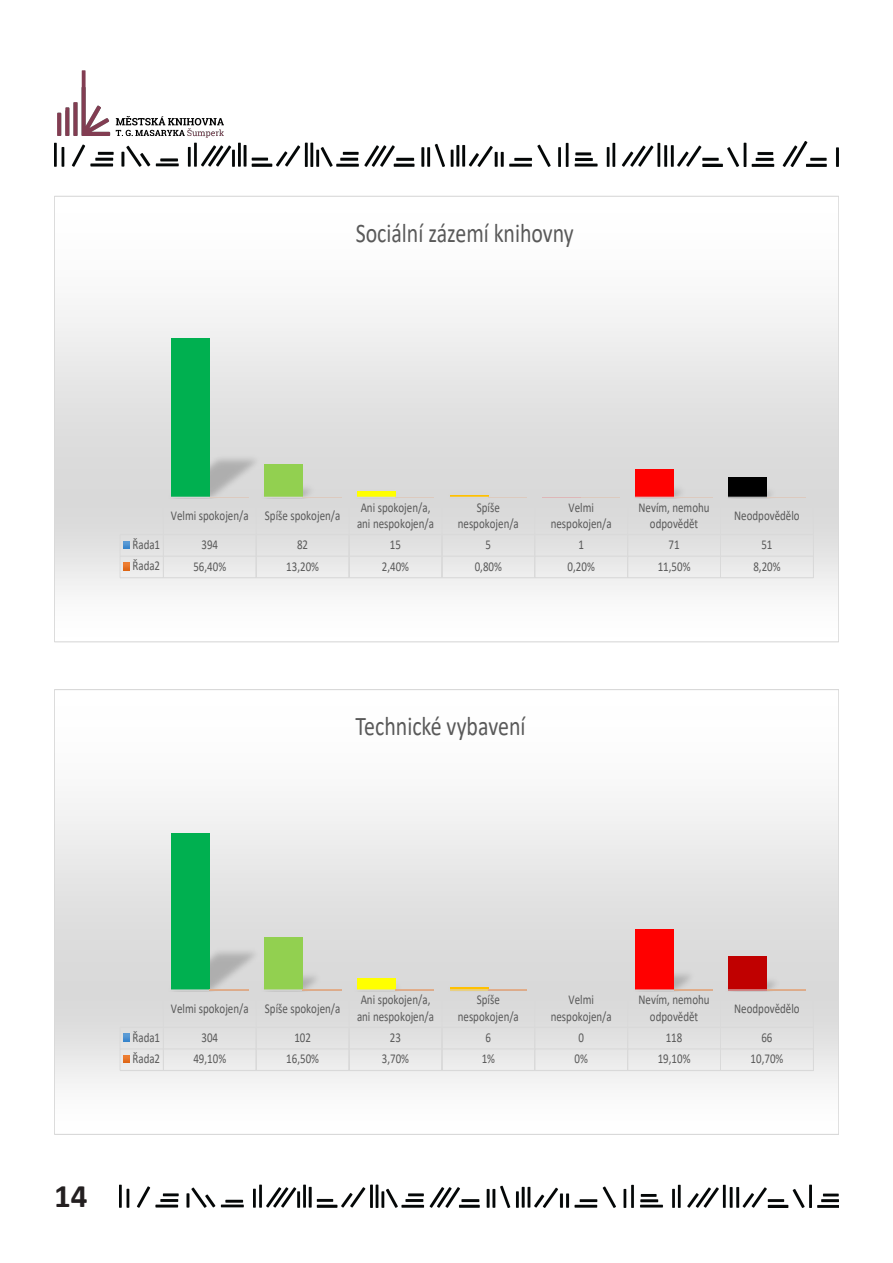
<style>
.page{position:relative;width:893px;height:1263px;background:#fff}
.page>*{position:absolute;margin:0;border:0;box-sizing:border-box;transform-origin:0 0}
.t1{font:700 33px "Calibri";color:#231f20}
.t2{font:27px "Calibri";color:#595959;scale:.81 1}
.t3{font:13.5px/16.5px "Calibri";color:#595959;text-align:center;scale:.81 1}
</style>
<div class="page">
<img style="left:57px;top:70px;width:167px;height:68px">
<img style="left:54px;top:142px;width:785px;height:24px">
<img style="left:119px;top:1184px;width:720px;height:24px">
<svg style="left:56px;top:310px;width:781px;height:282px"></svg>
<img style="left:164px;top:451px;width:100px;height:46px">
<img style="left:257px;top:480px;width:63px;height:17px">
<img style="left:303px;top:487px;width:85px;height:10px">
<img style="left:388px;top:487px;width:108px;height:10px">
<img style="left:481px;top:488px;width:93px;height:9px">
<img style="left:628px;top:482px;width:62px;height:15px">
<img style="left:721px;top:483px;width:59px;height:14px">
<img style="left:210px;top:488px;width:46px;height:9px">
<img style="left:574px;top:488px;width:53px;height:9px">
<img style="left:674px;top:488px;width:46px;height:9px">
<img style="left:767px;top:488px;width:46px;height:9px">
<div style="left:171px;top:339px;width:39px;height:158px;background:#00b050"></div>
<div style="left:264px;top:464px;width:39px;height:33px;background:#92d050"></div>
<div style="left:357px;top:491px;width:38px;height:6px;background:#ff0"></div>
<hr style="left:450px;top:495px;width:38px;height:2px;background:#ffc000">
<div style="left:636px;top:469px;width:38px;height:28px;background:#f00"></div>
<div style="left:728px;top:477px;width:39px;height:20px;background:#000"></div>
<hr style="left:163px;top:497px;width:650px;height:1px;background:#d9d9d9">
<hr style="left:163px;top:497px;width:1px;height:37px;background:#d9d9d9">
<hr style="left:256px;top:497px;width:1px;height:37px;background:#d9d9d9">
<hr style="left:349px;top:497px;width:1px;height:37px;background:#d9d9d9">
<hr style="left:441px;top:497px;width:1px;height:37px;background:#d9d9d9">
<hr style="left:534px;top:497px;width:1px;height:37px;background:#d9d9d9">
<hr style="left:627px;top:497px;width:1px;height:37px;background:#d9d9d9">
<hr style="left:720px;top:497px;width:1px;height:37px;background:#d9d9d9">
<hr style="left:813px;top:497px;width:1px;height:37px;background:#d9d9d9">
<hr style="left:120px;top:534px;width:693px;height:1px;background:#d9d9d9">
<hr style="left:120px;top:556px;width:693px;height:1px;background:#d9d9d9">
<hr style="left:120px;top:577px;width:693px;height:1px;background:#d9d9d9">
<svg style="left:163px;top:535px;width:1px;height:42px"></svg>
<svg style="left:256px;top:535px;width:1px;height:42px"></svg>
<svg style="left:349px;top:535px;width:1px;height:42px"></svg>
<svg style="left:441px;top:535px;width:1px;height:42px"></svg>
<svg style="left:534px;top:535px;width:1px;height:42px"></svg>
<svg style="left:627px;top:535px;width:1px;height:42px"></svg>
<svg style="left:720px;top:535px;width:1px;height:42px"></svg>
<svg style="left:813px;top:534px;width:1px;height:44px"></svg>
<svg style="left:120px;top:535px;width:10px;height:42px"></svg>
<svg style="left:56px;top:803px;width:781px;height:281px"></svg>
<img style="left:164px;top:945px;width:99px;height:46px">
<img style="left:257px;top:969px;width:69px;height:22px">
<img style="left:349px;top:978px;width:57px;height:13px">
<img style="left:388px;top:980px;width:109px;height:11px">
<img style="left:481px;top:981px;width:93px;height:10px">
<img style="left:628px;top:967px;width:71px;height:24px">
<img style="left:721px;top:973px;width:63px;height:18px">
<img style="left:202px;top:981px;width:54px;height:10px">
<img style="left:295px;top:981px;width:54px;height:10px">
<img style="left:574px;top:981px;width:53px;height:10px">
<img style="left:667px;top:981px;width:53px;height:10px">
<img style="left:760px;top:981px;width:53px;height:10px">
<div style="left:171px;top:833px;width:39px;height:157px;background:#00b050"></div>
<div style="left:264px;top:937px;width:39px;height:53px;background:#92d050"></div>
<div style="left:357px;top:978px;width:38px;height:12px;background:#ff0"></div>
<hr style="left:450px;top:987px;width:38px;height:3px;background:#ffc000">
<div style="left:636px;top:929px;width:38px;height:61px;background:#f00"></div>
<div style="left:728px;top:956px;width:39px;height:34px;background:#c00000"></div>
<hr style="left:210px;top:990px;width:38px;height:1px;background:#dbab8b">
<hr style="left:303px;top:990px;width:38px;height:1px;background:#dbab8b">
<hr style="left:395px;top:990px;width:39px;height:1px;background:#dbab8b">
<hr style="left:488px;top:990px;width:39px;height:1px;background:#dbab8b">
<hr style="left:674px;top:990px;width:39px;height:1px;background:#dbab8b">
<hr style="left:767px;top:990px;width:38px;height:1px;background:#dbab8b">
<hr style="left:163px;top:989px;width:650px;height:1px;background:#d9d9d9">
<hr style="left:163px;top:990px;width:1px;height:37px;background:#d9d9d9">
<hr style="left:256px;top:990px;width:1px;height:37px;background:#d9d9d9">
<hr style="left:349px;top:990px;width:1px;height:37px;background:#d9d9d9">
<hr style="left:441px;top:990px;width:1px;height:37px;background:#d9d9d9">
<hr style="left:534px;top:990px;width:1px;height:37px;background:#d9d9d9">
<hr style="left:627px;top:990px;width:1px;height:37px;background:#d9d9d9">
<hr style="left:720px;top:990px;width:1px;height:37px;background:#d9d9d9">
<hr style="left:813px;top:990px;width:1px;height:37px;background:#d9d9d9">
<hr style="left:120px;top:1027px;width:693px;height:1px;background:#d9d9d9">
<hr style="left:120px;top:1048px;width:693px;height:1px;background:#d9d9d9">
<hr style="left:120px;top:1070px;width:693px;height:1px;background:#d9d9d9">
<svg style="left:163px;top:1028px;width:1px;height:42px"></svg>
<svg style="left:256px;top:1028px;width:1px;height:42px"></svg>
<svg style="left:349px;top:1028px;width:1px;height:42px"></svg>
<svg style="left:441px;top:1028px;width:1px;height:42px"></svg>
<svg style="left:534px;top:1028px;width:1px;height:42px"></svg>
<svg style="left:627px;top:1028px;width:1px;height:42px"></svg>
<svg style="left:720px;top:1028px;width:1px;height:42px"></svg>
<svg style="left:813px;top:1027px;width:1px;height:43px"></svg>
<svg style="left:120px;top:1028px;width:10px;height:42px"></svg>
<p class="t2" style="left:356px;top:215px;width:271px">Sociální zázemí knihovny</p>
<p class="t3" style="left:171px;top:507px;width:211px">Velmi spokojen/a Spíše spokojen/a</p>
<p class="t3" style="left:357px;top:498px;width:97px;text-align:left">Ani spokojen/a, ani nespokojen/a</p>
<p class="t3" style="left:458px;top:498px;width:77px">Spíše nespokojen/a</p>
<p class="t3" style="left:551px;top:498px;width:77px">Velmi nespokojen/a</p>
<p class="t3" style="left:638px;top:498px;width:89px">Nevím, nemohu odpovědět</p>
<p class="t3" style="left:734px;top:507px;width:82px">Neodpovědělo</p>
<p class="t3" style="left:132px;top:536px;width:36px">Řada1</p>
<p class="t3" style="left:201px;top:536px;width:22px">394</p>
<p class="t3" style="left:297px;top:536px;width:15px">82</p>
<p class="t3" style="left:390px;top:536px;width:15px">15</p>
<p class="t3" style="left:486px;top:536px;width:8px">5</p>
<p class="t3" style="left:578px;top:536px;width:8px">1</p>
<p class="t3" style="left:668px;top:536px;width:15px">71</p>
<p class="t3" style="left:761px;top:536px;width:15px">51</p>
<p class="t3" style="left:132px;top:557px;width:36px">Řada2</p>
<p class="t3" style="left:193px;top:558px;width:42px">56,40%</p>
<p class="t3" style="left:286px;top:558px;width:42px">13,20%</p>
<p class="t3" style="left:382px;top:558px;width:35px">2,40%</p>
<p class="t3" style="left:475px;top:558px;width:35px">0,80%</p>
<p class="t3" style="left:568px;top:558px;width:35px">0,20%</p>
<p class="t3" style="left:658px;top:558px;width:42px">11,50%</p>
<p class="t3" style="left:753px;top:558px;width:35px">8,20%</p>
<p class="t2" style="left:355px;top:708px;width:212px">Technické vybavení</p>
<p class="t3" style="left:171px;top:999px;width:211px">Velmi spokojen/a Spíše spokojen/a</p>
<p class="t3" style="left:357px;top:991px;width:97px;text-align:left">Ani spokojen/a, ani nespokojen/a</p>
<p class="t3" style="left:458px;top:991px;width:77px">Spíše nespokojen/a</p>
<p class="t3" style="left:551px;top:991px;width:77px">Velmi nespokojen/a</p>
<p class="t3" style="left:638px;top:991px;width:89px">Nevím, nemohu odpovědět</p>
<p class="t3" style="left:734px;top:999px;width:82px">Neodpovědělo</p>
<p class="t3" style="left:132px;top:1028px;width:36px">Řada1</p>
<p class="t3" style="left:201px;top:1029px;width:22px">304</p>
<p class="t3" style="left:294px;top:1029px;width:22px">102</p>
<p class="t3" style="left:390px;top:1029px;width:15px">23</p>
<p class="t3" style="left:486px;top:1029px;width:8px">6</p>
<p class="t3" style="left:578px;top:1029px;width:8px">0</p>
<p class="t3" style="left:666px;top:1029px;width:22px">118</p>
<p class="t3" style="left:761px;top:1029px;width:15px">66</p>
<p class="t3" style="left:132px;top:1050px;width:36px">Řada2</p>
<p class="t3" style="left:193px;top:1050px;width:42px">49,10%</p>
<p class="t3" style="left:286px;top:1050px;width:42px">16,50%</p>
<p class="t3" style="left:382px;top:1050px;width:35px">3,70%</p>
<p class="t3" style="left:482px;top:1050px;width:18px">1%</p>
<p class="t3" style="left:574px;top:1050px;width:18px">0%</p>
<p class="t3" style="left:658px;top:1050px;width:42px">19,10%</p>
<p class="t3" style="left:751px;top:1050px;width:42px">10,70%</p>
<p class="t1" style="left:54px;top:1173px;width:35px">14</p>
</div>
